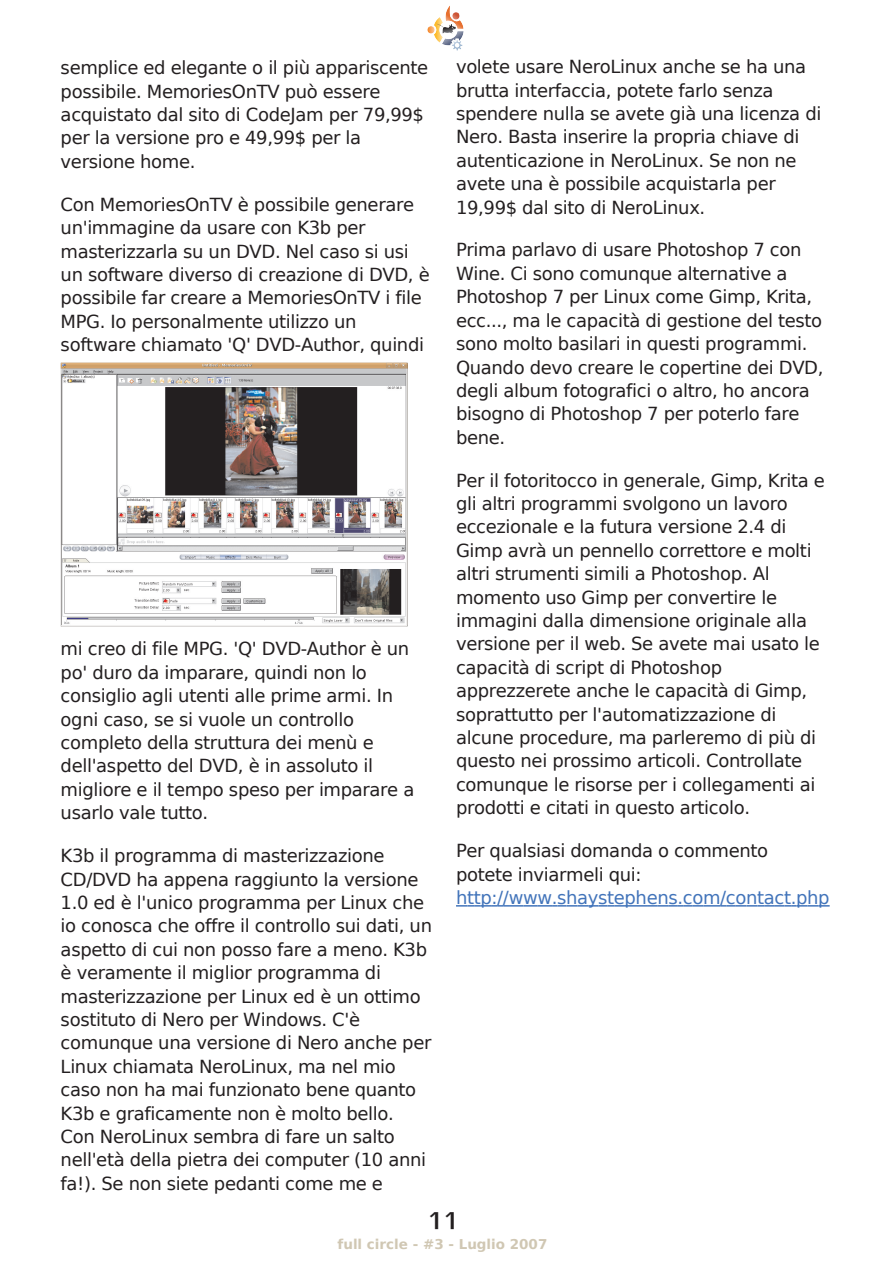
<style>
.page{position:relative;width:893px;height:1263px;background:#fff}
.page>*{position:absolute;margin:0;border:0;box-sizing:border-box;transform-origin:0 0}
.t1{font:700 24px "Garuda";color:#231f20}
.t2{font:18px/23.4px "Al Yermook";letter-spacing:-.04em;color:#231f20}
.t3{font:18px/23.4px "Al Yermook";letter-spacing:-.02em;color:#231f20}
.t4{font:18px "Al Yermook";letter-spacing:-.04em;color:#4274ba}
.t5{font:700 13.5px "Al Mothnna";letter-spacing:-.1em;color:#d0c7b3}
</style>
<div class="page">
<img style="left:427px;top:6px;width:37px;height:45px">
<svg style="left:456px;top:905px;width:374px;height:1px"></svg>
<img style="left:61px;top:362px;width:347px;height:264px">
<p class="t3" style="left:61px;top:59px;width:371px">se m plice e d e le gante o ilpiù apparisce nte possibile . Me m orie sOnTVpuò e sse re<br>acq uistato dalsito di Code Jam pe r 79 ,9 9 $ pe r la ve rsione pro e 49 ,9 9 $pe r la<br>ve rsione h om e .</p>
<p class="t2" style="left:61px;top:195px;width:371px">Con Me m orie sO nTVè possibile ge ne rare un'im m agine da usare con K3b pe r<br>m aste rizzarla su un DVD. Ne lcaso si usi un softw are dive rso di cre azione di DVD, è possibile far cre are a Me m orie sO nTVi file MPG. Io pe rsonalm e nte utilizzo un<br>softw are ch iam ato 'Q' DVD-Auth or, q uindi</p>
<p class="t2" style="left:61px;top:640px;width:356px">m i cre o di file MPG. 'Q' DVD-Auth or è un po' duro da im parare , q uindi non lo consiglio agli ute nti alle prim e arm i. In ogni caso, se si vuole un controllo<br>com ple to de lla struttura de i m e nù e<br>de ll'aspe tto de lDVD, è in assoluto il<br>m igliore e ilte m po spe so pe r im parare a usarlo vale tutto.</p>
<p class="t2" style="left:61px;top:846px;width:374px">K3b ilprogram m a di m aste rizzazione CD/DVD h a appe na raggiunto la ve rsione 1.0 e d è l'unico program m a pe r Linux ch e io conosca ch e offre ilcontrollo sui dati, un aspe tto di cui non posso fare a m e no. K3b è ve ram e nte ilm iglior program m a di<br>m aste rizzazione pe r Linux e d è un ottim o sostituto di Ne ro pe r W indow s. C'è<br>com unq ue una ve rsione di Ne ro anch e pe r Linux ch iam ata Ne roLinux, m a ne lm io caso non h a m ai funzionato be ne q uanto K3b e graficam e nte non è m olto be llo.<br>Con Ne roLinux se m bra di fare un salto<br>ne ll'e tà de lla pie tra de i com pute r (10 anni fa!). Se non sie te pe danti com e m e e</p>
<p class="t2" style="left:456px;top:58px;width:367px">vole te usare Ne roLinux anch e se h a una brutta inte rfaccia, pote te farlo se nza<br>spe nde re nulla se ave te già una lice nza di Ne ro. Basta inse rire la propria ch iave di aute nticazione in Ne roLinux. Se non ne ave te una è possibile acq uistarla pe r<br>19 ,9 9 $dalsito di Ne roLinux.</p>
<p class="t2" style="left:456px;top:241px;width:370px">Prim a parlavo di usare Ph otosh op 7 con<br>W ine . Ci sono com unq ue alte rnative a<br>Ph otosh op 7 pe r Linux com e Gim p, Krita,<br>e cc..., m a le capacità di ge stione de lte sto sono m olto basilari in q ue sti program m i.<br>Quando de vo cre are le cope rtine de i DVD, de gli album fotografici o altro, h o ancora bisogno di Ph otosh op 7 pe r pote rlo fare bene.</p>
<p class="t2" style="left:456px;top:471px;width:367px">Pe r ilfotoritocco in ge ne rale , Gim p, Krita e gli altri program m i svolgono un lavoro<br>e cce zionale e la futura ve rsione 2.4 di<br>Gim p avrà un pe nne llo corre ttore e m olti altri strum e nti sim ili a Ph otosh op. Al<br>m om e nto uso Gim p pe r conve rtire le<br>im m agini dalla dim e nsione originale alla ve rsione pe r ilw e b. Se ave te m ai usato le capacità di scriptdi Ph otosh op<br>appre zze re te anch e le capacità di Gim p, soprattutto pe r l'autom atizzazione di alcune proce dure , m a parle re m o di più di q ue sto ne i prossim o articoli. Controllate com unq ue le risorse pe r i colle gam e nti ai prodotti e citati in q ue sto articolo.</p>
<p class="t2" style="left:456px;top:841px;width:314px">Pe r q ualsiasi dom anda o com m e nto pote te inviarm e li q ui:</p>
<p class="t4" style="left:456px;top:887px;width:375px">h ttp://w w w .sh ayste ph e ns.com /contact.ph p</p>
<h1 class="t1" style="left:426px;top:1206px;width:34px">11</h1>
<p class="t5" style="left:338px;top:1235px;width:211px">fullcircle - #3 - Luglio 2007</p>
</div>
